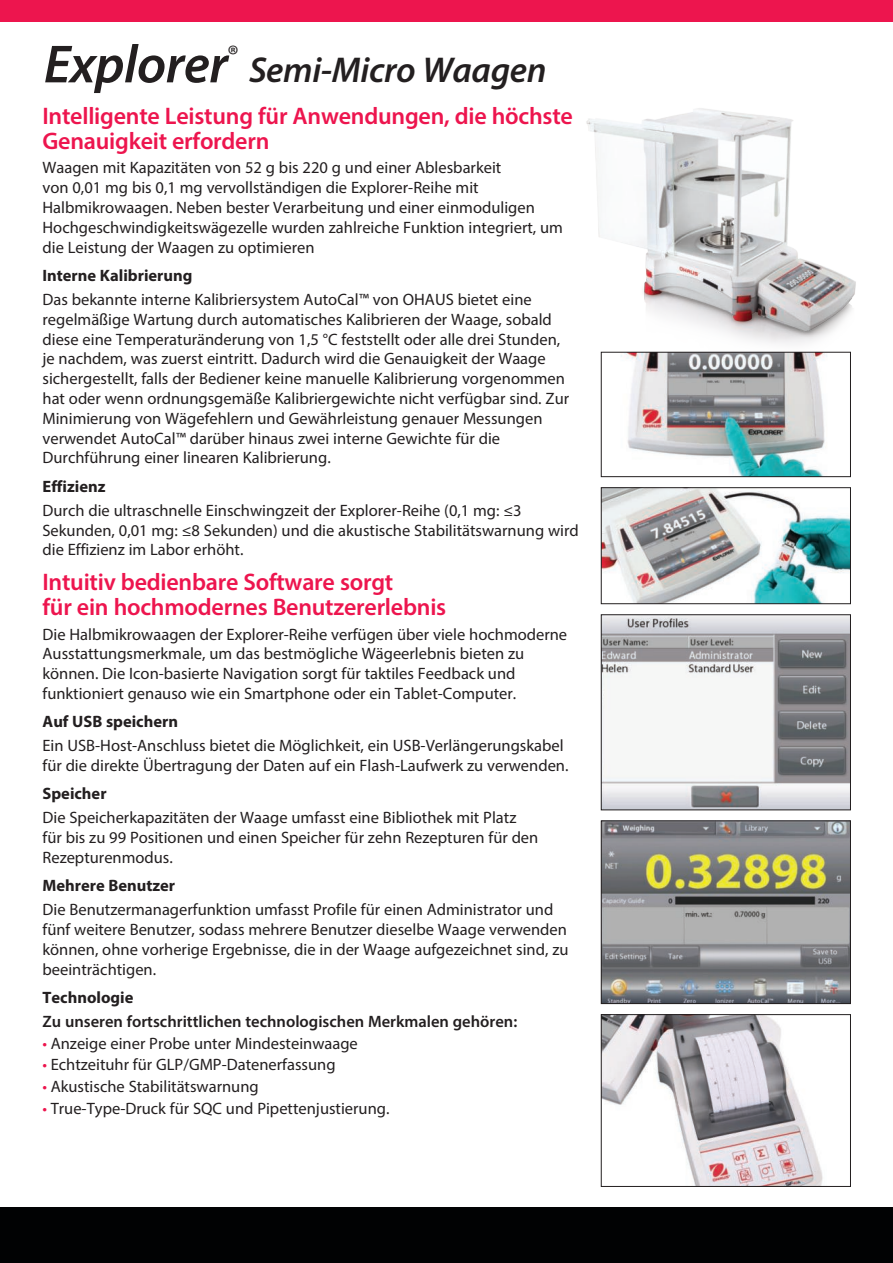
<style>
.page{position:relative;width:893px;height:1263px;background:#fff}
.page>*{position:absolute;margin:0;border:0;box-sizing:border-box;transform-origin:0 0}
.Interior_Back_Produc{font:italic 600 54px "Myriad Pro";letter-spacing:-.01em;color:#231f20}
.Interior_Back_Produc-2{font:italic 600 36px "Myriad Pro";letter-spacing:-.01em;color:#231f20}
.Interior_Paragraph_H{font:600 24px/25.8px "Myriad Pro";letter-spacing:-.01em;color:#ed154e}
.Interior_Copy_Text{font:16.5px/19.8px "Myriad Pro";color:#231f20}
.Interior_Copy_Bold{font:16.5px "Myriad Pro";color:#231f20}
.Interior_Copy_Bold-2{font:700 16.5px "Myriad Pro";color:#231f20}
.Interior_Copy_Bold-3{font:600 16.5px "Myriad Pro";color:#231f20}
.s1{color:#ed154e}
</style>
<div class="page">
<div style="left:0;top:0;width:893px;height:21px;background:#ed154e"></div>
<div style="left:0;top:1208px;width:893px;height:55px;background:#010203"></div>
<img style="left:586px;top:108px;width:270px;height:246px">
<img style="left:621px;top:354px;width:206px;height:121px">
<div style="left:601px;top:352px;width:250px;height:125px;border:1px solid #231f20"></div>
<img style="left:603px;top:489px;width:246px;height:113px">
<div style="left:601px;top:487px;width:250px;height:117px;border:1px solid #231f20"></div>
<img style="left:603px;top:1016px;width:220px;height:168px">
<div style="left:601px;top:1014px;width:250px;height:172px;border:1px solid #231f20"></div>
<img style="left:603px;top:616px;width:246px;height:192px">
<div style="left:601px;top:614px;width:250px;height:196px;border:1px solid #231f20"></div>
<img style="left:603px;top:823px;width:246px;height:179px">
<div style="left:601px;top:821px;width:250px;height:183px;border:1px solid #231f20"></div>
<p class="Interior_Back_Produc" style="left:44px;top:30px;width:196px">Explorer<sup>®</sup></p>
<p class="Interior_Back_Produc-2" style="left:249px;top:47px;width:299px">Semi-Micro Waagen</p>
<p class="Interior_Paragraph_H" style="left:43px;top:102px;width:532px">Intelligente Leistung für Anwendungen, die höchste<br>Genauigkeit erfordern</p>
<p class="Interior_Copy_Text" style="left:43px;top:158px;width:522px">Waagen mit Kapazitäten von 52 g bis 220 g und einer Ablesbarkeit<br>von 0,01 mg bis 0,1 mg vervollständigen die Explorer-Reihe mit Halbmikrowaagen. Neben bester Verarbeitung und einer einmoduligen Hochgeschwindigkeitswägezelle wurden zahlreiche Funktion integriert, um die Leistung der Waagen zu optimieren</p>
<p class="Interior_Copy_Bold-2" style="left:43px;top:265px;width:151px">Interne Kalibrierung</p>
<p class="Interior_Copy_Text" style="left:43px;top:289px;width:528px">Das bekannte interne Kalibriersystem AutoCal™ von OHAUS bietet eine regelmäßige Wartung durch automatisches Kalibrieren der Waage, sobald diese eine Temperaturänderung von 1,5 °C feststellt oder alle drei Stunden, je nachdem, was zuerst eintritt. Dadurch wird die Genauigkeit der Waage sichergestellt, falls der Bediener keine manuelle Kalibrierung vorgenommen hat oder wenn ordnungsgemäße Kalibriergewichte nicht verfügbar sind. Zur Minimierung von Wägefehlern und Gewährleistung genauer Messungen verwendet AutoCal™ darüber hinaus zwei interne Gewichte für die Durchführung einer linearen Kalibrierung.</p>
<p class="Interior_Copy_Bold-2" style="left:43px;top:475px;width:64px">Effizienz</p>
<p class="Interior_Copy_Text" style="left:43px;top:500px;width:538px">Durch die ultraschnelle Einschwingzeit der Explorer-Reihe (0,1 mg: ≤3<br>Sekunden, 0,01 mg: ≤8 Sekunden) und die akustische Stabilitätswarnung wird die Effizienz im Labor erhöht.</p>
<p class="Interior_Paragraph_H" style="left:43px;top:568px;width:405px">Intuitiv bedienbare Software sorgt<br>für ein hochmodernes Benutzererlebnis</p>
<p class="Interior_Copy_Text" style="left:43px;top:624px;width:526px">Die Halbmikrowaagen der Explorer-Reihe verfügen über viele hochmoderne Ausstattungsmerkmale, um das bestmögliche Wägeerlebnis bieten zu können. Die Icon-basierte Navigation sorgt für taktiles Feedback und funktioniert genauso wie ein Smartphone oder ein Tablet-Computer.</p>
<p class="Interior_Copy_Bold-2" style="left:43px;top:711px;width:137px">Auf USB speichern</p>
<p class="Interior_Copy_Text" style="left:43px;top:736px;width:527px">Ein USB-Host-Anschluss bietet die Möglichkeit, ein USB-Verlängerungskabel für die direkte Übertragung der Daten auf ein Flash-Laufwerk zu verwenden.</p>
<p class="Interior_Copy_Bold-2" style="left:43px;top:783px;width:66px">Speicher</p>
<p class="Interior_Copy_Text" style="left:43px;top:808px;width:497px">Die Speicherkapazitäten der Waage umfasst eine Bibliothek mit Platz für bis zu 99 Positionen und einen Speicher für zehn Rezepturen für den<br>Rezepturenmodus.</p>
<p class="Interior_Copy_Bold-2" style="left:43px;top:875px;width:134px">Mehrere Benutzer</p>
<p class="Interior_Copy_Text" style="left:43px;top:900px;width:527px">Die Benutzermanagerfunktion umfasst Profile für einen Administrator und fünf weitere Benutzer, sodass mehrere Benutzer dieselbe Waage verwenden können, ohne vorherige Ergebnisse, die in der Waage aufgezeichnet sind, zu beeinträchtigen.</p>
<p class="Interior_Copy_Bold-2" style="left:43px;top:987px;width:92px">Technologie</p>
<p class="Interior_Copy_Bold-3" style="left:43px;top:1011px;width:476px">Zu unseren fortschrittlichen technologischen Merkmalen gehören:</p>
<p class="Interior_Copy_Bold" style="left:43px;top:1033px;width:317px"><span class="s1">•</span> Anzeige einer Probe unter Mindesteinwaage</p>
<p class="Interior_Copy_Bold" style="left:43px;top:1055px;width:295px"><span class="s1">•</span> Echtzeituhr für GLP/GMP-Datenerfassung</p>
<p class="Interior_Copy_Bold" style="left:43px;top:1076px;width:218px"><span class="s1">•</span> Akustische Stabilitätswarnung</p>
<p class="Interior_Copy_Bold" style="left:43px;top:1098px;width:348px"><span class="s1">•</span> True-Type-Druck für SQC und Pipettenjustierung.</p>
</div>
